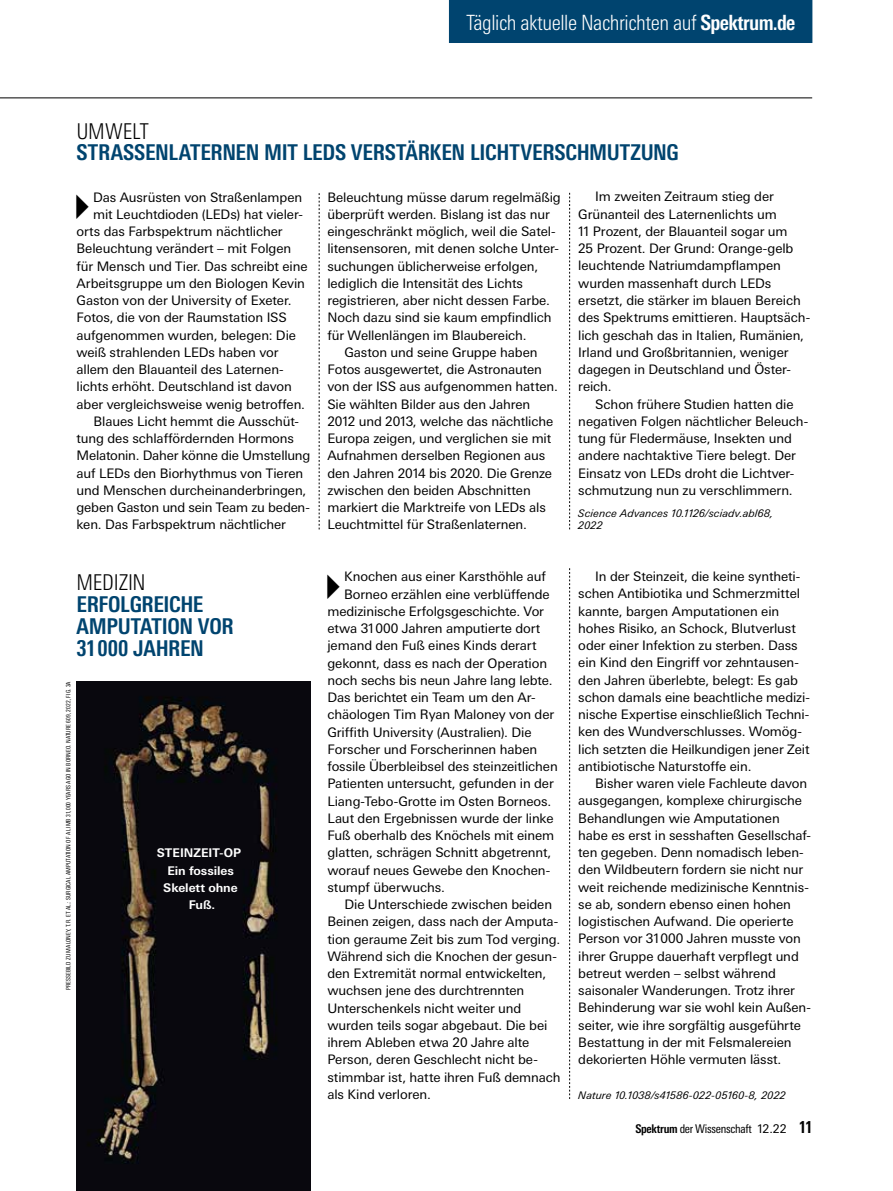
<style>
.page{position:relative;width:893px;height:1191px;background:#fff}
.page>*{position:absolute;margin:0;border:0;box-sizing:border-box;transform-origin:0 0}
.t1{font:700 condensed 21.75px/21.8px "Univers Next Pro";letter-spacing:-.015em;color:#00446f}
.t2{font:300 condensed 21.75px "Univers Next Pro";letter-spacing:-.01em;color:#000}
.t3{font:300 condensed 21px "Univers Next Pro";letter-spacing:-.02em;color:#fff}
.t4{font:13.2px/17.2px "Univers Next Pro";letter-spacing:-.005em;color:#000}
.t5{font:700 12px/17.2px "Univers Next Pro";letter-spacing:-.005em;color:#fff;text-align:center}
.t6{font:condensed 12px "Univers Next Pro";letter-spacing:-.025em;color:#000}
.t7{font:italic 10.5px/12px "Univers Next Pro";letter-spacing:.01em;color:#000}
.t8{font:condensed 6px "Univers Next Pro";letter-spacing:.01em;color:#000}
.s1{font-weight:700}
.s2{font-stretch:normal}
.s3{font-weight:700;font-size:16.5px}
</style>
<div class="page">
<hr style="left:0;top:98px;width:812px;height:1px;background:#000">
<div style="left:449px;top:0;width:363px;height:43px;background:#00446f"></div>
<svg style="left:569px;top:193px;width:1px;height:336px"></svg>
<svg style="left:319px;top:193px;width:1px;height:336px"></svg>
<img style="left:77px;top:681px;width:233px;height:510px">
<svg style="left:569px;top:568px;width:1px;height:531px"></svg>
<h2 class="t3" style="left:467px;top:10px;width:330px">Täglich aktuelle Nachrichten auf <span class="s1">Spektrum.de</span></h2>
<h1 class="t2" style="left:77px;top:118px;width:74px">UMWELT</h1>
<h1 class="t1" style="left:77px;top:142px;width:604px">STRASSENLATERNEN MIT LEDS VERSTÄRKEN LICHTVERSCHMUTZUNG</h1>
<p class="t4" style="left:62px;top:188px;width:242px">✔Das Ausrüsten von Straßenlampen</p>
<p class="t4" style="left:93px;top:205px;width:211px">mit Leuchtdioden (LEDs) hat vieler-</p>
<p class="t4" style="left:77px;top:223px;width:208px">orts das Farbspektrum nächtlicher</p>
<p class="t4" style="left:77px;top:240px;width:216px">Beleuchtung verändert – mit Folgen</p>
<p class="t4" style="left:77px;top:257px;width:233px">für Mensch und Tier. Das schreibt eine</p>
<p class="t4" style="left:77px;top:274px;width:230px">Arbeitsgruppe um den Biologen Kevin</p>
<p class="t4" style="left:77px;top:292px;width:217px">Gaston von der University of Exeter.</p>
<p class="t4" style="left:77px;top:309px;width:212px">Fotos, die von der Raumstation ISS</p>
<p class="t4" style="left:77px;top:326px;width:221px">aufgenommen wurden, belegen: Die</p>
<p class="t4" style="left:77px;top:343px;width:203px">weiß strahlenden LEDs haben vor</p>
<p class="t4" style="left:77px;top:361px;width:209px">allem den Blauanteil des Laternen-</p>
<p class="t4" style="left:77px;top:378px;width:217px">lichts erhöht. Deutschland ist davon</p>
<p class="t4" style="left:77px;top:395px;width:230px">aber vergleichsweise wenig betroffen.</p>
<p class="t4" style="left:94px;top:412px;width:207px">Blaues Licht hemmt die Ausschüt-</p>
<p class="t4" style="left:77px;top:430px;width:219px">tung des schlaffördernden Hormons</p>
<p class="t4" style="left:77px;top:447px;width:235px">Melatonin. Daher könne die Umstellung</p>
<p class="t4" style="left:77px;top:464px;width:228px">auf LEDs den Biorhythmus von Tieren</p>
<p class="t4" style="left:77px;top:481px;width:231px">und Menschen durcheinanderbringen,</p>
<p class="t4" style="left:77px;top:499px;width:235px">geben Gaston und sein Team zu beden-</p>
<p class="t4" style="left:77px;top:516px;width:211px">ken. Das Farbspektrum nächtlicher</p>
<h1 class="t2" style="left:77px;top:570px;width:71px">MEDIZIN</h1>
<h1 class="t1" style="left:77px;top:593px;width:159px">ERFOLGREICHE<br>AMPUTATION VOR<br>31000 JAHREN</h1>
<p class="t8" style="left:65px;top:990px;width:310px;rotate:-90deg">PRESSEBILD ZU MALONEY, T.R. ET AL.: SURGICAL AMPUTATION OF A LIMB 31,000 YEARS AGO IN BORNEO. NATURE 609, 2022, FIG. 3A</p>
<p class="t5" style="left:157px;top:844px;width:86px">STEINZEIT-OP<br>Ein fossiles<br>Skelett ohne<br>Fuß.</p>
<p class="t4" style="left:327px;top:188px;width:235px">Beleuchtung müsse darum regelmäßig</p>
<p class="t4" style="left:327px;top:205px;width:224px">überprüft werden. Bislang ist das nur</p>
<p class="t4" style="left:327px;top:223px;width:230px">eingeschränkt möglich, weil die Satel-</p>
<p class="t4" style="left:327px;top:240px;width:233px">litensensoren, mit denen solche Unter-</p>
<p class="t4" style="left:327px;top:257px;width:212px">suchungen üblicherweise erfolgen,</p>
<p class="t4" style="left:327px;top:274px;width:197px">lediglich die Intensität des Lichts</p>
<p class="t4" style="left:327px;top:292px;width:224px">registrieren, aber nicht dessen Farbe.</p>
<p class="t4" style="left:327px;top:309px;width:226px">Noch dazu sind sie kaum empfindlich</p>
<p class="t4" style="left:327px;top:326px;width:201px">für Wellenlängen im Blaubereich.</p>
<p class="t4" style="left:344px;top:343px;width:195px">Gaston und seine Gruppe haben</p>
<p class="t4" style="left:327px;top:361px;width:216px">Fotos ausgewertet, die Astronauten</p>
<p class="t4" style="left:327px;top:378px;width:232px">von der ISS aus aufgenommen hatten.</p>
<p class="t4" style="left:327px;top:395px;width:204px">Sie wählten Bilder aus den Jahren</p>
<p class="t4" style="left:327px;top:412px;width:227px">2012 und 2013, welche das nächtliche</p>
<p class="t4" style="left:327px;top:430px;width:225px">Europa zeigen, und verglichen sie mit</p>
<p class="t4" style="left:327px;top:447px;width:219px">Aufnahmen derselben Regionen aus</p>
<p class="t4" style="left:327px;top:464px;width:226px">den Jahren 2014 bis 2020. Die Grenze</p>
<p class="t4" style="left:327px;top:481px;width:205px">zwischen den beiden Abschnitten</p>
<p class="t4" style="left:327px;top:499px;width:220px">markiert die Marktreife von LEDs als</p>
<p class="t4" style="left:327px;top:516px;width:201px">Leuchtmittel für Straßenlaternen.</p>
<p class="t4" style="left:313px;top:568px;width:235px">✔Knochen aus einer Karsthöhle auf</p>
<p class="t4" style="left:344px;top:585px;width:207px">Borneo erzählen eine verblüffende</p>
<p class="t4" style="left:327px;top:602px;width:218px">medizinische Erfolgsgeschichte. Vor</p>
<p class="t4" style="left:327px;top:619px;width:214px">etwa 31000 Jahren amputierte dort</p>
<p class="t4" style="left:327px;top:637px;width:211px">jemand den Fuß eines Kinds derart</p>
<p class="t4" style="left:327px;top:654px;width:221px">gekonnt, dass es nach der Operation</p>
<p class="t4" style="left:327px;top:671px;width:227px">noch sechs bis neun Jahre lang lebte.</p>
<p class="t4" style="left:327px;top:688px;width:210px">Das berichtet ein Team um den Ar-</p>
<p class="t4" style="left:327px;top:706px;width:228px">chäologen Tim Ryan Maloney von der</p>
<p class="t4" style="left:327px;top:723px;width:206px">Griffith University (Australien). Die</p>
<p class="t4" style="left:327px;top:740px;width:211px">Forscher und Forscherinnen haben</p>
<p class="t4" style="left:327px;top:757px;width:232px">fossile Überbleibsel des steinzeitlichen</p>
<p class="t4" style="left:327px;top:775px;width:228px">Patienten untersucht, gefunden in der</p>
<p class="t4" style="left:327px;top:792px;width:225px">Liang-Tebo-Grotte im Osten Borneos.</p>
<p class="t4" style="left:327px;top:809px;width:228px">Laut den Ergebnissen wurde der linke</p>
<p class="t4" style="left:327px;top:826px;width:228px">Fuß oberhalb des Knöchels mit einem</p>
<p class="t4" style="left:327px;top:844px;width:225px">glatten, schrägen Schnitt abgetrennt,</p>
<p class="t4" style="left:327px;top:861px;width:224px">worauf neues Gewebe den Knochen-</p>
<p class="t4" style="left:327px;top:878px;width:119px">stumpf überwuchs.</p>
<p class="t4" style="left:344px;top:895px;width:209px">Die Unterschiede zwischen beiden</p>
<p class="t4" style="left:327px;top:913px;width:232px">Beinen zeigen, dass nach der Amputa-</p>
<p class="t4" style="left:327px;top:930px;width:234px">tion geraume Zeit bis zum Tod verging.</p>
<p class="t4" style="left:327px;top:947px;width:231px">Während sich die Knochen der gesun-</p>
<p class="t4" style="left:327px;top:964px;width:220px">den Extremität normal entwickelten,</p>
<p class="t4" style="left:327px;top:982px;width:198px">wuchsen jene des durchtrennten</p>
<p class="t4" style="left:327px;top:999px;width:196px">Unterschenkels nicht weiter und</p>
<p class="t4" style="left:327px;top:1016px;width:222px">wurden teils sogar abgebaut. Die bei</p>
<p class="t4" style="left:327px;top:1033px;width:203px">ihrem Ableben etwa 20 Jahre alte</p>
<p class="t4" style="left:327px;top:1051px;width:212px">Person, deren Geschlecht nicht be-</p>
<p class="t4" style="left:327px;top:1068px;width:235px">stimmbar ist, hatte ihren Fuß demnach</p>
<p class="t4" style="left:327px;top:1085px;width:105px">als Kind verloren.</p>
<p class="t4" style="left:578px;top:188px;width:233px;text-indent:17px">Im zweiten Zeitraum stieg der<br>Grünanteil des Laternenlichts um<br>11 Prozent, der Blauanteil sogar um<br>25 Prozent. Der Grund: Orange-gelb leuchtende Natriumdampflampen wurden massenhaft durch LEDs ersetzt, die stärker im blauen Bereich des Spektrums emittieren. Hauptsäch&shy;lich geschah das in Italien, Rumänien,<br>Irland und Großbritannien, weniger dagegen in Deutschland und Öster&shy;reich.</p>
<p class="t4" style="left:578px;top:395px;width:231px;text-indent:17px">Schon frühere Studien hatten die negativen Folgen nächtlicher Beleuch&shy;tung für Fledermäuse, Insekten und andere nachtaktive Tiere belegt. Der Einsatz von LEDs droht die Lichtver&shy;schmutzung nun zu verschlimmern.</p>
<p class="t7" style="left:578px;top:507px;width:197px">Science Advances 10.1126/sciadv.abl68,<br>2022</p>
<p class="t4" style="left:578px;top:568px;width:233px;text-indent:17px">In der Steinzeit, die keine syntheti&shy;schen Antibiotika und Schmerzmittel kannte, bargen Amputationen ein hohes Risiko, an Schock, Blutverlust oder einer Infektion zu sterben. Dass ein Kind den Eingriff vor zehntausen&shy;den Jahren überlebte, belegt: Es gab schon damals eine beachtliche medizi&shy;nische Expertise einschließlich Techni&shy;ken des Wundverschlusses. Womög&shy;lich setzten die Heilkundigen jener Zeit antibiotische Naturstoffe ein.</p>
<p class="t4" style="left:578px;top:775px;width:234px;text-indent:17px">Bisher waren viele Fachleute davon ausgegangen, komplexe chirurgische Behandlungen wie Amputationen habe es erst in sesshaften Gesellschaf&shy;ten gegeben. Denn nomadisch leben&shy;den Wildbeutern fordern sie nicht nur weit reichende medizinische Kenntnis&shy;se ab, sondern ebenso einen hohen logistischen Aufwand. Die operierte Person vor 31000 Jahren musste von ihrer Gruppe dauerhaft verpflegt und betreut werden – selbst während saisonaler Wanderungen. Trotz ihrer Behinderung war sie wohl kein Außen&shy;seiter, wie ihre sorgfältig ausgeführte Bestattung in der mit Felsmalereien dekorierten Höhle vermuten lässt.</p>
<p class="t7" style="left:578px;top:1088px;width:209px">Nature 10.1038/s41586-022-05160-8, 2022</p>
<p class="t6" style="left:635px;top:1122px;width:178px"><span class="s1">Spektrum</span> der Wissenschaft <span class="s2">12.22</span> <span class="s3">11</span></p>
</div>
